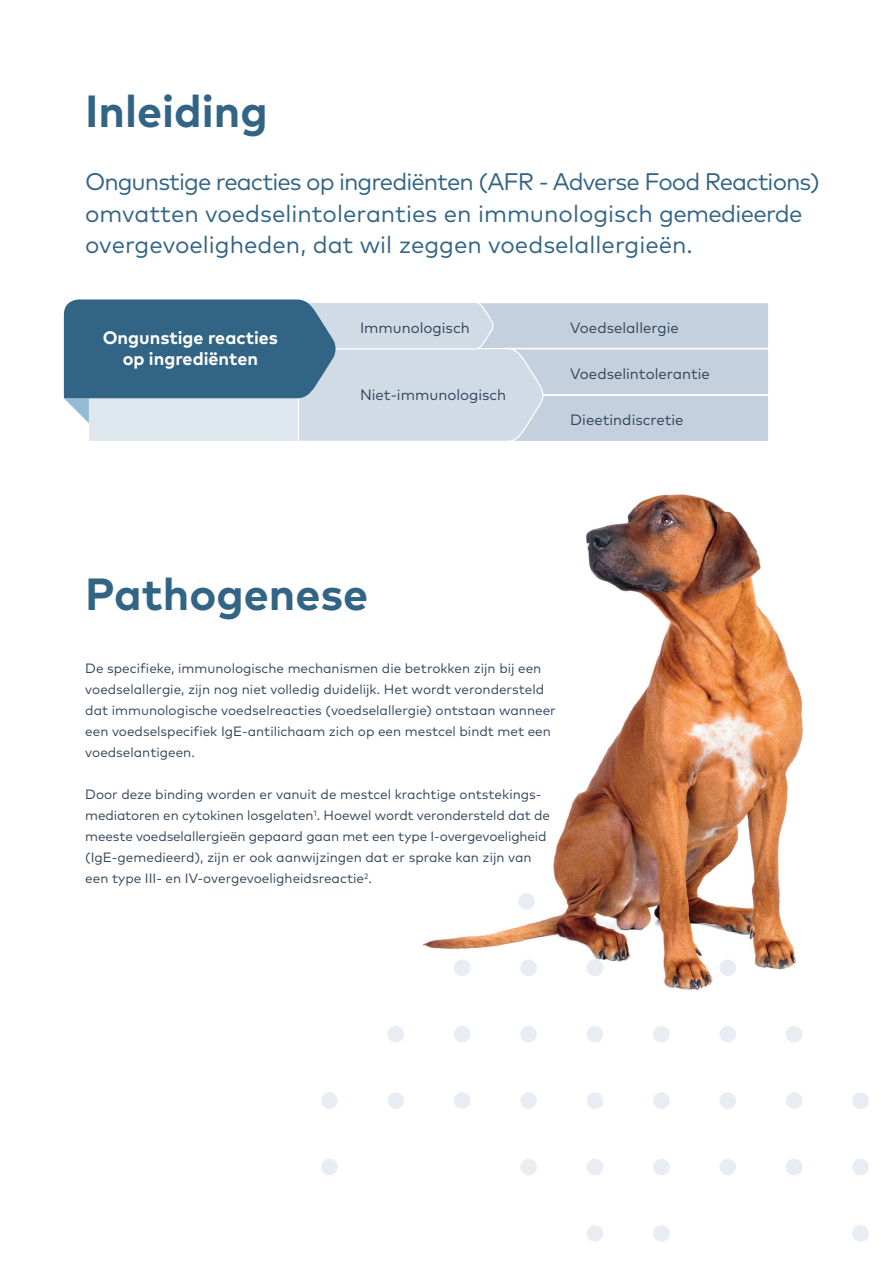
<style>
.page{position:relative;width:893px;height:1263px;background:#fff}
.page>*{position:absolute;margin:0;border:0;box-sizing:border-box;transform-origin:0 0}
.t1{font:700 45px "FF Mark Pro";color:#326485}
.t2{font:24px/31.5px "FF Mark Pro";letter-spacing:-.005em;color:#326485}
.t3{font:700 18px/21px "FF Mark Pro";color:#fff;text-align:center}
.t4{font:15px "FF Mark Pro";color:#30455a}
.t5{font:13.5px/21px "FF Mark Pro";color:#30455a}
</style>
<div class="page">
<img style="left:422px;top:494px;width:381px;height:497px">
<div style="left:321px;top:1159px;width:17px;height:16px;background:#e7edf2;border-radius:50%"></div>
<div style="left:520px;top:1159px;width:17px;height:16px;background:#e7edf2;border-radius:50%"></div>
<div style="left:587px;top:1225px;width:16px;height:17px;background:#e7edf2;border-radius:50%"></div>
<div style="left:587px;top:1159px;width:16px;height:16px;background:#e7edf2;border-radius:50%"></div>
<div style="left:653px;top:1225px;width:17px;height:17px;background:#e7edf2;border-radius:50%"></div>
<div style="left:653px;top:1159px;width:17px;height:16px;background:#e7edf2;border-radius:50%"></div>
<div style="left:719px;top:1159px;width:17px;height:16px;background:#e7edf2;border-radius:50%"></div>
<div style="left:852px;top:1225px;width:17px;height:17px;background:#e7edf2;border-radius:50%"></div>
<div style="left:852px;top:1159px;width:17px;height:16px;background:#e7edf2;border-radius:50%"></div>
<div style="left:786px;top:1159px;width:16px;height:16px;background:#e7edf2;border-radius:50%"></div>
<div style="left:387px;top:1092px;width:17px;height:17px;background:#e7edf2;border-radius:50%"></div>
<div style="left:387px;top:1026px;width:17px;height:16px;background:#e7edf2;border-radius:50%"></div>
<div style="left:454px;top:1092px;width:16px;height:17px;background:#e7edf2;border-radius:50%"></div>
<div style="left:454px;top:1026px;width:16px;height:16px;background:#e7edf2;border-radius:50%"></div>
<div style="left:321px;top:1092px;width:17px;height:17px;background:#e7edf2;border-radius:50%"></div>
<div style="left:520px;top:1092px;width:17px;height:17px;background:#e7edf2;border-radius:50%"></div>
<div style="left:520px;top:1026px;width:17px;height:16px;background:#e7edf2;border-radius:50%"></div>
<div style="left:587px;top:1092px;width:16px;height:17px;background:#e7edf2;border-radius:50%"></div>
<div style="left:587px;top:1026px;width:16px;height:16px;background:#e7edf2;border-radius:50%"></div>
<div style="left:653px;top:1092px;width:17px;height:17px;background:#e7edf2;border-radius:50%"></div>
<div style="left:653px;top:1026px;width:17px;height:16px;background:#e7edf2;border-radius:50%"></div>
<div style="left:719px;top:1092px;width:17px;height:17px;background:#e7edf2;border-radius:50%"></div>
<div style="left:719px;top:1026px;width:17px;height:16px;background:#e7edf2;border-radius:50%"></div>
<div style="left:852px;top:1092px;width:17px;height:17px;background:#e7edf2;border-radius:50%"></div>
<div style="left:786px;top:1092px;width:16px;height:17px;background:#e7edf2;border-radius:50%"></div>
<div style="left:786px;top:1026px;width:16px;height:16px;background:#e7edf2;border-radius:50%"></div>
<div style="left:454px;top:959px;width:16px;height:17px;background:#e7edf2;border-radius:50%"></div>
<div style="left:520px;top:959px;width:17px;height:17px;background:#e7edf2;border-radius:50%"></div>
<div style="left:587px;top:959px;width:16px;height:17px;background:#e7edf2;border-radius:50%"></div>
<div style="left:518px;top:893px;width:17px;height:17px;background:#e7edf2;border-radius:50%"></div>
<div style="left:719px;top:959px;width:17px;height:17px;background:#e7edf2;border-radius:50%"></div>
<svg style="left:64px;top:299px;width:704px;height:142px;background:#a6bbcb"></svg>
<h1 class="t1" style="left:85px;top:77px;width:184px">Inleiding</h1>
<h2 class="t2" style="left:85px;top:164px;width:736px">Ongunstige reacties op ingrediënten (AFR - Adverse Food Reactions) omvatten voedselintoleranties en immunologisch gemedieerde overgevoeligheden, dat wil zeggen voedselallergieën.</h2>
<h3 class="t3" style="left:103px;top:326px;width:177px">Ongunstige reacties op ingrediënten</h3>
<p class="t4" style="left:360px;top:316px;width:111px">Immunologisch</p>
<p class="t4" style="left:360px;top:384px;width:148px">Niet-immunologisch</p>
<p class="t4" style="left:570px;top:316px;width:110px">Voedselallergie</p>
<p class="t4" style="left:570px;top:362px;width:141px">Voedselintolerantie</p>
<p class="t4" style="left:570px;top:409px;width:115px">Dieetindiscretie</p>
<h1 class="t1" style="left:85px;top:560px;width:284px">Pathogenese</h1>
<p class="t5" style="left:85px;top:657px;width:472px">De specifieke, immunologische mechanismen die betrokken zijn bij een voedselallergie, zijn nog niet volledig duidelijk. Het wordt verondersteld dat immunologische voedselreacties (voedselallergie) ontstaan wanneer een voedselspecifiek IgE-antilichaam zich op een mestcel bindt met een voedselantigeen.</p>
<p class="t5" style="left:85px;top:783px;width:466px">Door deze binding worden er vanuit de mestcel krachtige ontstekings&shy;mediatoren en cytokinen losgelaten<sup>1</sup>. Hoewel wordt verondersteld dat de meeste voedselallergieën gepaard gaan met een type I-overgevoeligheid (IgE-gemedieerd), zijn er ook aanwijzingen dat er sprake kan zijn van een type III- en IV-overgevoeligheidsreactie<sup>2</sup>.</p>
</div>
